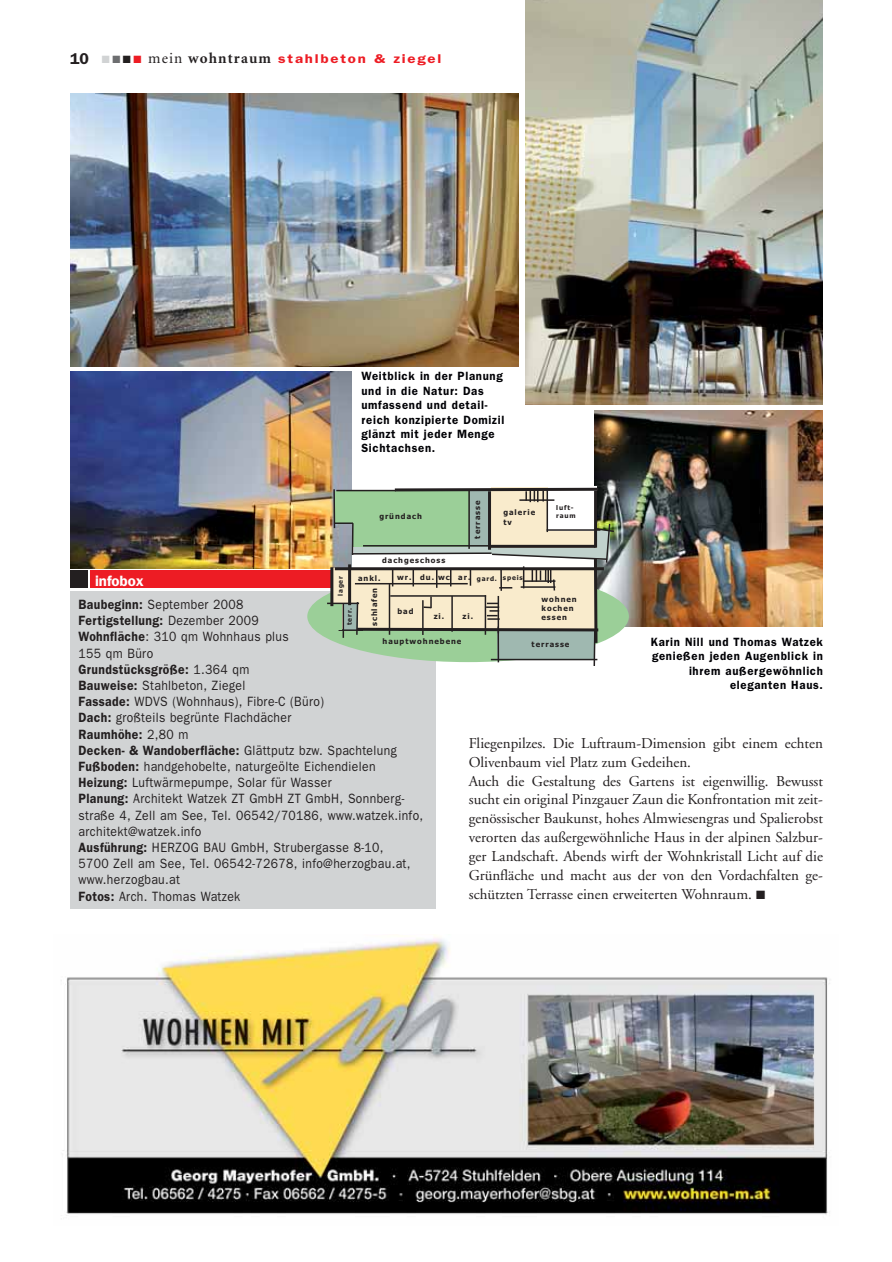
<style>
.page{position:relative;width:892px;height:1262px;background:#fff}
.page>*{position:absolute;margin:0;border:0;box-sizing:border-box;transform-origin:0 0}
.t1{font:15px/18.9px "Adobe Garamond";color:#231f20}
.t2{font:600 15px "Franklin Gothic";color:#fff}
.t3{font:13.5px/16.2px "Franklin Gothic";letter-spacing:.03em;color:#231f20;scale:.9 1}
.t4{font:600 12.75px "Franklin Gothic";letter-spacing:.12em;color:#ed1c24;scale:1.18 1}
.t5{font:600 12px/14.4px "Franklin Gothic";letter-spacing:.06em;color:#000105;scale:.95 1}
.t6{font:700 7.65px/9.1px "Tahoma";letter-spacing:.125em;color:#231f20}
.t7{font:700 6.45px/7.8px "Tahoma";letter-spacing:.125em;color:#231f20}
.s1{font-size:15.75px;color:#231f20}
.s2{color:#d1d3d4}
.s3{color:#6d6e70}
.s4{color:#231f20}
.s5{font-family:"Minion";font-weight:400;font-size:15px;color:#231f20}
.s6{font-family:"Minion";font-weight:700;font-size:15px;color:#231f20}
.s7{font-weight:600}
</style>
<div class="page">
<img style="left:525px;top:0;width:298px;height:405px">
<img style="left:70px;top:93px;width:449px;height:273px">
<img style="left:70px;top:372px;width:282px;height:196px">
<div style="left:70px;top:591px;width:366px;height:317px;background:#d1d3d4"></div>
<div style="left:70px;top:570px;width:18px;height:17px;background:#231f20"></div>
<div style="left:90px;top:570px;width:346px;height:17px;background:#ed1c24"></div>
<img style="left:595px;top:410px;width:228px;height:216px">
<div style="left:469px;top:490px;width:27px;height:56px;background:#9fb8b0"></div>
<div style="left:491px;top:487px;width:105px;height:60px;background:#f9ebcc"></div>
<div style="left:307px;top:571px;width:322px;height:91px;background:#9bcf98;border-radius:50%"></div>
<hr style="left:327px;top:603px;width:32px;height:1px;background:#231f20">
<hr style="left:330px;top:567px;width:3px;height:39px;background:#231f20">
<div style="left:548px;top:486px;width:48px;height:45px;background:#fff"></div>
<div style="left:335px;top:491px;width:135px;height:33px;background:#9bcf98"></div>
<hr style="left:594px;top:491px;width:3px;height:57px;background:#231f20">
<hr style="left:488px;top:491px;width:3px;height:59px;background:#231f20">
<hr style="left:546px;top:489px;width:2px;height:43px;background:#231f20">
<hr style="left:333px;top:489px;width:2px;height:39px;background:#231f20">
<hr style="left:336px;top:490px;width:60px;height:1px;background:#231f20">
<hr style="left:468px;top:491px;width:2px;height:58px;background:#231f20">
<svg style="left:392px;top:486px;width:209px;height:16px"></svg>
<svg style="left:334px;top:522px;width:281px;height:144px"></svg>
<img style="left:61px;top:935px;width:769px;height:281px">
<p class="t4" style="left:70px;top:54px;width:316px"><span class="s1">10</span> <span class="s2">■</span> <span class="s3">■</span> <span class="s4">■</span> ■ <span class="s5">mein</span> <span class="s6">wohntraum</span> stahlbeton &amp; ziegel</p>
<p class="t5" style="left:361px;top:370px;width:152px">Weitblick in der Planung und in die Natur: Das umfassend und detail&shy;reich konzipierte Domizil glänzt mit jeder Menge<br>Sichtachsen.</p>
<p class="t6" style="left:473px;top:539px;width:39px;rotate:-90deg">terrasse</p>
<p class="t6" style="left:379px;top:512px;width:44px">gründach</p>
<p class="t7" style="left:556px;top:504px;width:21px">luft&shy;raum</p>
<p class="t6" style="left:503px;top:509px;width:33px">galerie tv</p>
<p class="t6" style="left:382px;top:557px;width:65px">dachgeschoss</p>
<p class="t6" style="left:358px;top:574px;width:24px">ankl.</p>
<p class="t6" style="left:397px;top:573px;width:54px">wr. du. wc</p>
<p class="t7" style="left:503px;top:574px;width:21px">speis</p>
<p class="t2" style="left:95px;top:575px;width:50px">infobox</p>
<p class="t7" style="left:337px;top:596px;width:21px;rotate:-90deg">lager</p>
<p class="t6" style="left:458px;top:574px;width:14px">ar.</p>
<p class="t7" style="left:477px;top:575px;width:22px">gard.</p>
<p class="t6" style="left:370px;top:626px;width:40px;rotate:-90deg">schlafen</p>
<p class="t6" style="left:541px;top:595px;width:37px">wohnen kochen essen</p>
<p class="t3" style="left:78px;top:597px;width:384px"><span class="s7">Baubeginn:</span> September 2008<br><span class="s7">Fertigstellung:</span> Dezember 2009<br><span class="s7">Wohnfläche</span>: 310 qm Wohnhaus plus<br>155 qm Büro<br><span class="s7">Grundstücksgröße:</span> 1.364 qm<br><span class="s7">Bauweise:</span> Stahlbeton, Ziegel<br><span class="s7">Fassade:</span> WDVS (Wohnhaus), Fibre-C (Büro)<br><span class="s7">Dach:</span> großteils begrünte Flachdächer<br><span class="s7">Raumhöhe:</span> 2,80 m<br><span class="s7">Decken- &amp; Wandoberfläche:</span> Glättputz bzw. Spachtelung <span class="s7">Fußboden:</span> handgehobelte, naturgeölte Eichendielen <span class="s7">Heizung:</span> Luftwärmepumpe, Solar für Wasser<br><span class="s7">Planung:</span> Architekt Watzek ZT GmbH ZT GmbH, Sonnberg - straße 4, Zell am See, Tel. 06542/70186, www.watzek.info, architekt@watzek.info<br><span class="s7">Ausführung:</span> HERZOG BAU GmbH, Strubergasse 8-10,<br>5700 Zell am See, Tel. 06542-72678, info@herzogbau.at, www.herzogbau.at<br><span class="s7">Fotos:</span> Arch. Thomas Watzek</p>
<p class="t7" style="left:346px;top:625px;width:19px;rotate:-90deg">terr.</p>
<p class="t6" style="left:397px;top:607px;width:18px">bad</p>
<p class="t6" style="left:433px;top:613px;width:12px">zi.</p>
<p class="t6" style="left:462px;top:613px;width:12px">zi.</p>
<p class="t5" style="left:650px;top:636px;width:183px;text-align:right">Karin Nill und Thomas Watzek genießen jeden Augenblick in ihrem außergewöhnlich eleganten Haus.</p>
<p class="t6" style="left:382px;top:637px;width:80px">hauptwohnebene</p>
<p class="t6" style="left:531px;top:640px;width:39px">terrasse</p>
<p class="t1" style="left:469px;top:735px;width:355px">Fliegenpilzes. Die Luftraum-Dimension gibt einem echten Olivenbaum viel Platz zum Gedeihen.<br>Auch die Gestaltung des Gartens ist eigenwillig. Bewusst sucht ein original Pinzgauer Zaun die Konfrontation mit zeit&shy;genössischer Baukunst, hohes Almwiesengras und Spalierobst verorten das außergewöhnliche Haus in der alpinen Salzbur&shy;ger Landschaft. Abends wirft der Wohnkristall Licht auf die Grünfläche und macht aus der von den Vordachfalten ge&shy;schützten Terrasse einen erweiterten Wohnraum. ■</p>
</div>
